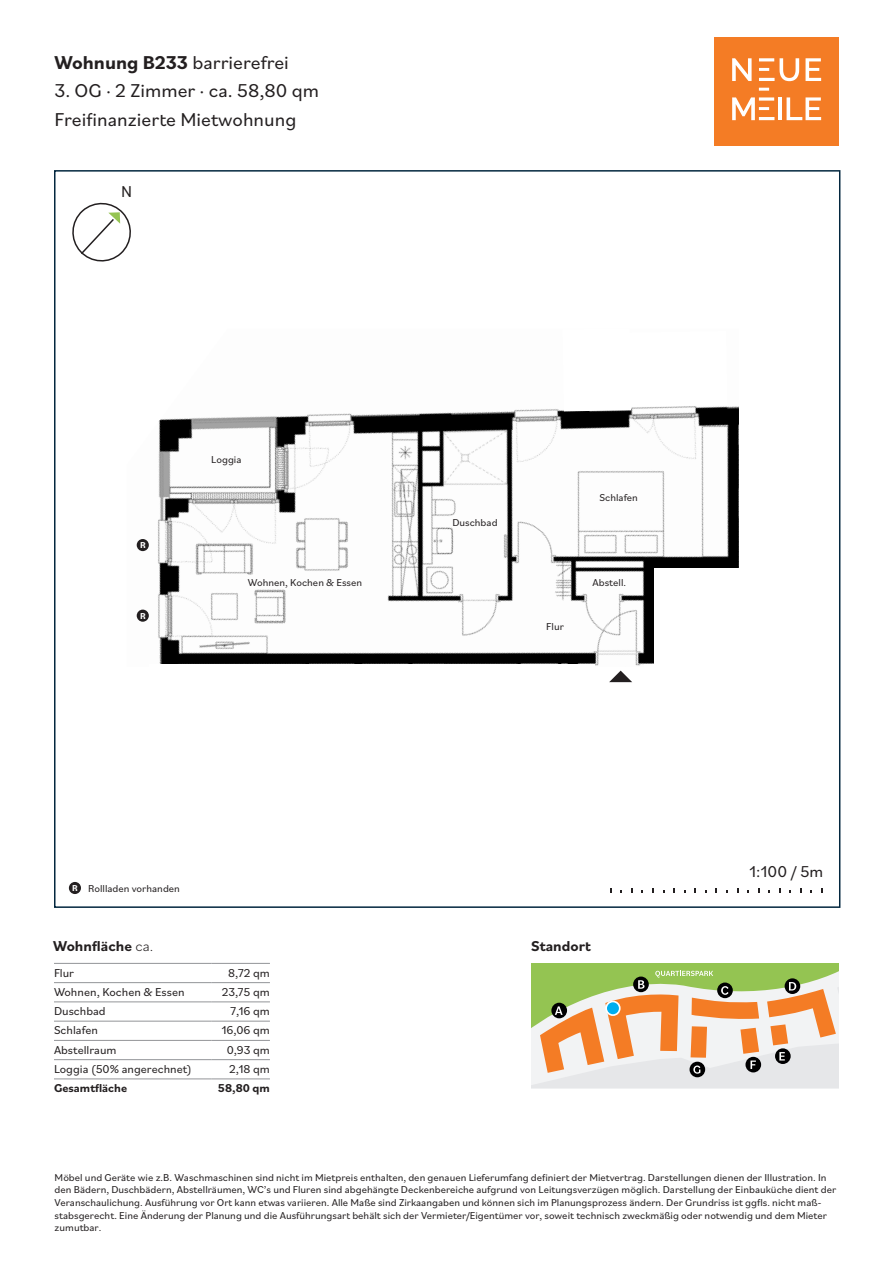
<style>
.page{position:relative;width:893px;height:1263px;background:#fff}
.page>*{position:absolute;margin:0;border:0;box-sizing:border-box;transform-origin:0 0}
.t1{font:19.5px/28.5px "Bilo";color:#231f20}
.t2{font:16.5px "Bilo";color:#231f20}
.t3{font:700 15px "Bilo";color:#231f20}
.t4{font:300 14.7px "Bilo";color:#231f20}
.t5{font:12px "Bilo";color:#231f20}
.t6{font:700 12px "Bilo";color:#231f20}
.t7{font:10.5px/12.6px "Bilo";color:#231f20}
.t8{font:700 9px "Bilo";color:#fff}
.s1{font-weight:700}
.s2{font-weight:700;font-size:9px;color:#fff}
.s3{font-weight:300}
</style>
<div class="page">
<div style="left:715px;top:37px;width:124px;height:109px;background:#f47c25"></div>
<svg style="left:732px;top:58px;width:20px;height:23px"></svg>
<svg style="left:805px;top:58px;width:16px;height:23px"></svg>
<hr style="left:778px;top:97px;width:4px;height:23px;background:#fff">
<svg style="left:787px;top:97px;width:34px;height:23px"></svg>
<svg style="left:759px;top:58px;width:40px;height:23px"></svg>
<svg style="left:732px;top:97px;width:42px;height:23px"></svg>
<svg style="left:759px;top:88px;width:10px;height:3px"></svg>
<img style="left:136px;top:406px;width:603px;height:260px">
<div style="left:654px;top:568px;width:133px;height:197px;background:#fff"></div>
<svg style="left:562px;top:406px;width:165px;height:5px"></svg>
<div style="left:149px;top:664px;width:445px;height:101px;background:#fff"></div>
<div style="left:644px;top:664px;width:153px;height:101px;background:#fff"></div>
<svg style="left:531px;top:963px;width:308px;height:125px"></svg>
<hr style="left:54px;top:963px;width:158px;height:1px;background:#939598">
<hr style="left:212px;top:963px;width:58px;height:1px;background:#939598">
<hr style="left:54px;top:982px;width:158px;height:1px;background:#939598">
<hr style="left:212px;top:982px;width:58px;height:1px;background:#939598">
<hr style="left:54px;top:1001px;width:158px;height:1px;background:#939598">
<hr style="left:212px;top:1001px;width:58px;height:1px;background:#939598">
<hr style="left:54px;top:1021px;width:158px;height:1px;background:#939598">
<hr style="left:212px;top:1021px;width:58px;height:1px;background:#939598">
<hr style="left:54px;top:1040px;width:158px;height:1px;background:#939598">
<hr style="left:212px;top:1040px;width:58px;height:1px;background:#939598">
<hr style="left:54px;top:1059px;width:158px;height:1px;background:#939598">
<hr style="left:212px;top:1059px;width:58px;height:1px;background:#939598">
<hr style="left:54px;top:1078px;width:158px;height:1px;background:#939598">
<hr style="left:212px;top:1078px;width:58px;height:1px;background:#939598">
<svg style="left:609px;top:671px;width:23px;height:11px"></svg>
<div style="left:606px;top:1001px;width:14px;height:14px;background:#00aeef;border-radius:50%"></div>
<div style="left:605px;top:1001px;width:16px;height:15px;border:2px solid #fff;border-radius:50%"></div>
<div style="left:137px;top:539px;width:12px;height:12px;background:#231f20;border-radius:50%"></div>
<div style="left:137px;top:610px;width:12px;height:12px;background:#231f20;border-radius:50%"></div>
<div style="left:69px;top:882px;width:12px;height:12px;background:#231f20;border-radius:50%"></div>
<svg style="left:72px;top:202px;width:59px;height:60px"></svg>
<h1 class="t1" style="left:55px;top:47px;width:236px"><span class="s1">Wohnung B233</span> barrierefrei</h1>
<h1 class="t1" style="left:55px;top:76px;width:266px">3. OG · 2 Zimmer · ca. 58,80 qm<br>Freifinanzierte Mietwohnung</h1>
<h2 class="t2" style="left:121px;top:180px;width:13px">N</h2>
<p class="t8" style="left:140px;top:539px;width:7px">R</p>
<p class="t8" style="left:140px;top:610px;width:7px">R</p>
<p class="t7" style="left:211px;top:453px;width:32px">Loggia</p>
<p class="t7" style="left:248px;top:576px;width:116px">Wohnen, Kochen &amp; Essen</p>
<p class="t7" style="left:452px;top:516px;width:47px">Duschbad</p>
<p class="t7" style="left:599px;top:491px;width:40px">Schlafen</p>
<p class="t7" style="left:546px;top:619px;width:19px">Flur</p>
<p class="t7" style="left:592px;top:576px;width:35px">Abstell.</p>
<p class="t7" style="left:72px;top:881px;width:109px"><span class="s2">R</span> Rollladen vorhanden</p>
<h3 class="t3" style="left:53px;top:935px;width:101px">Wohnfläche <span class="s3">ca.</span></h3>
<h3 class="t3" style="left:531px;top:935px;width:61px">Standort</h3>
<p class="t5" style="left:54px;top:964px;width:22px">Flur</p>
<p class="t5" style="left:228px;top:964px;width:43px">8,72 qm</p>
<p class="t5" style="left:54px;top:983px;width:132px">Wohnen, Kochen &amp; Essen</p>
<p class="t5" style="left:222px;top:983px;width:50px">23,75 qm</p>
<p class="t5" style="left:54px;top:1003px;width:53px">Duschbad</p>
<p class="t5" style="left:231px;top:1003px;width:41px">7,16 qm</p>
<p class="t5" style="left:54px;top:1022px;width:46px">Schlafen</p>
<p class="t5" style="left:221px;top:1022px;width:50px">16,06 qm</p>
<p class="t5" style="left:54px;top:1041px;width:64px">Abstellraum</p>
<p class="t5" style="left:227px;top:1041px;width:45px">0,93 qm</p>
<p class="t5" style="left:54px;top:1060px;width:139px">Loggia (50% angerechnet)</p>
<p class="t5" style="left:229px;top:1060px;width:42px">2,18 qm</p>
<p class="t6" style="left:54px;top:1080px;width:75px">Gesamtfläche</p>
<p class="t6" style="left:218px;top:1080px;width:53px">58,80 qm</p>
<h2 class="t2" style="left:749px;top:860px;width:76px">1:100 / 5m</h2>
<p class="t7" style="left:55px;top:1170px;width:783px">Möbel und Geräte wie z.B. Waschmaschinen sind nicht im Mietpreis enthalten, den genauen Lieferumfang definiert der Mietvertrag. Darstellungen dienen der Illustration. In den Bädern, Duschbädern, Abstellräumen, WC’s und Fluren sind abgehängte Deckenbereiche aufgrund von Leitungsverzügen möglich. Darstellung der Einbauküche dient der Veranschaulichung. Ausführung vor Ort kann etwas variieren. Alle Maße sind Zirkaangaben und können sich im Planungsprozess ändern. Der Grundriss ist ggfls. nicht maß&shy;stabsgerecht. Eine Änderung der Planung und die Ausführungsart behält sich der Vermieter/Eigentümer vor, soweit technisch zweckmäßig oder notwendig und dem Mieter zumutbar.</p>
<h3 class="t4" style="left:98px;top:1169px;width:108px">Mieter zumutbar.</h3>
</div>
